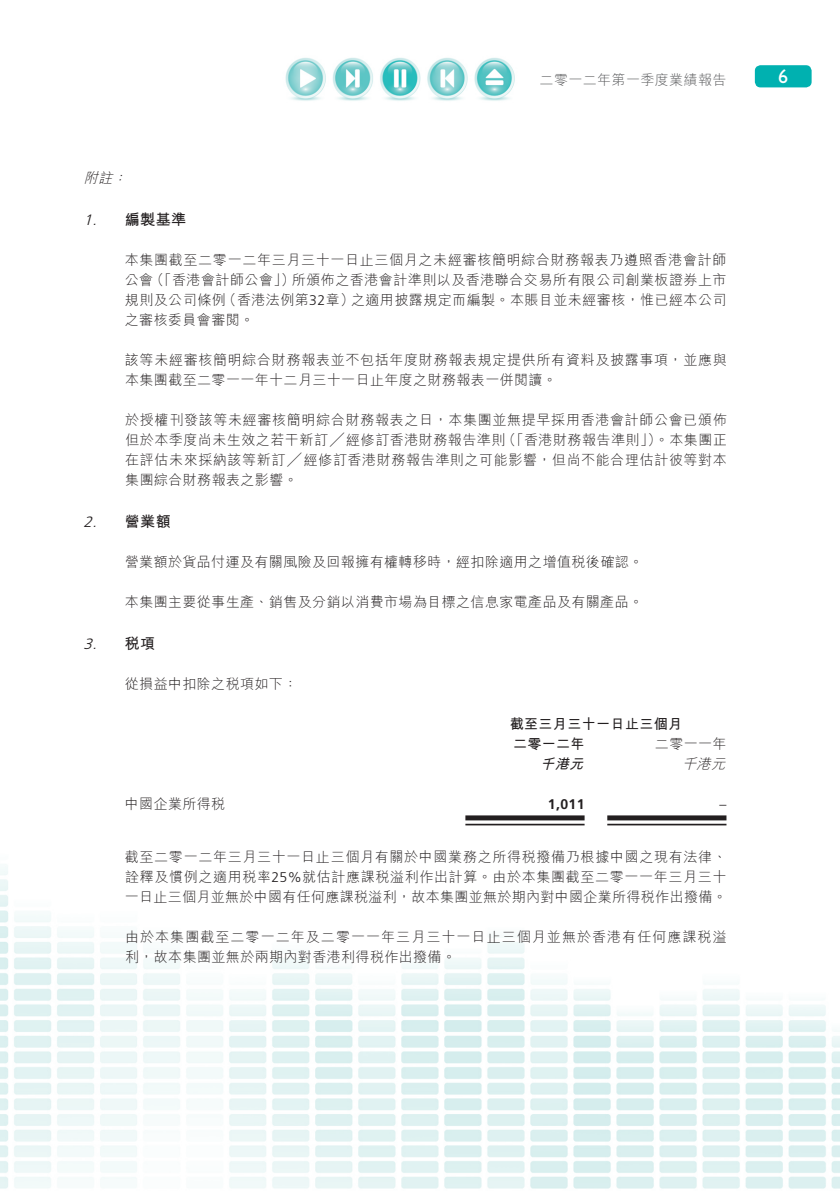
<style>
.page{position:relative;width:840px;height:1191px;background:#fff}
.page>*{position:absolute;margin:0;border:0;box-sizing:border-box;transform-origin:0 0}
.t1{font:20px "Gill Sans Std";color:#fff}
.t2{font:700 15px "M Hei HK";letter-spacing:.03em;color:#231f20}
.t3{font:italic 300 15px "Frutiger LT Std";color:#231f20}
.t4{font:300 14px/20px "M Hei HK";letter-spacing:.03em;color:#231f20;text-align:justify}
.t5{font:300 14px/20px "M Hei HK";letter-spacing:.05em;color:#231f20}
.t6{font:300 14px/20px "M Hei HK";letter-spacing:.075em;color:#231f20}
.t7{font:700 14px/20px "M Hei HK";letter-spacing:.03em;color:#231f20}
.t8{font:300 14px "M Hei HK";letter-spacing:.03em;color:#57585a}
.t9{font:italic 300 14px "M Hei HK";color:#231f20}
.t10{font:700 14px "Frutiger LT Std";color:#231f20}
.t11{font:italic 700 14px "M Hei HK";color:#231f20}
.t12{font:300 14px "Frutiger LT Std";color:#231f20}
.s1{font-family:"Frutiger LT Std";font-weight:300;font-style:italic}
.s2{font-family:"Frutiger LT Std"}
.s3{font-family:"M Hei HK";font-weight:700;font-style:normal}
</style>
<div class="page">
<img style="left:1px;top:866px;width:838px;height:323px">
<img style="left:285px;top:57px;width:230px;height:44px">
<div style="left:754px;top:65px;width:57px;height:22px;background:#00b1b0;border-radius:6px"></div>
<img style="left:0;top:848px;width:1px;height:343px">
<div style="left:465px;top:815px;width:119px;height:5px;background:#231f20"></div>
<hr style="left:465px;top:823px;width:119px;height:2px;background:#231f20">
<div style="left:607px;top:815px;width:119px;height:5px;background:#231f20"></div>
<hr style="left:607px;top:823px;width:119px;height:2px;background:#231f20">
<p class="t8" style="left:539px;top:70px;width:188px">二零一二年第一季度業績報告</p>
<h1 class="t1" style="left:777px;top:65px;width:11px">6</h1>
<p class="t9" style="left:84px;top:168px;width:49px">附註：</p>
<p class="t2" style="left:84px;top:208px;width:104px"><span class="s1">1.</span> 編製基準</p>
<p class="t4" style="left:125px;top:249px;width:603px">本集團截至二零一二年三月三十一日止三個月之未經審核簡明綜合財務報表乃遵照香港會計師公會（「香港會計師公會」）所頒佈之香港會計準則以及香港聯合交易所有限公司創業板證券上市規則及公司條例（香港法例第<span class="s2">32</span>章）之適用披露規定而編製。本賬目並未經審核，惟已經本公司之審核委員會審閱。</p>
<p class="t5" style="left:125px;top:349px;width:603px">該等未經審核簡明綜合財務報表並不包括年度財務報表規定提供所有資料及披露事項，並應與本集團截至二零一一年十二月三十一日止年度之財務報表一併閱讀。</p>
<p class="t4" style="left:125px;top:409px;width:603px">於授權刊發該等未經審核簡明綜合財務報表之日，本集團並無提早採用香港會計師公會已頒佈但於本季度尚未生效之若干新訂╱經修訂香港財務報告準則（「香港財務報告準則」）。本集團正在評估未來採納該等新訂╱經修訂香港財務報告準則之可能影響，但尚不能合理估計彼等對本集團綜合財務報表之影響。</p>
<p class="t2" style="left:84px;top:510px;width:89px"><span class="s1">2.</span> 營業額</p>
<p class="t4" style="left:125px;top:551px;width:519px">營業額於貨品付運及有關風險及回報擁有權轉移時，經扣除適用之增值稅後確認。</p>
<p class="t4" style="left:125px;top:591px;width:519px">本集團主要從事生產、銷售及分銷以消費市場為目標之信息家電產品及有關產品。</p>
<p class="t3" style="left:84px;top:635px;width:73px">3. <span class="s3">稅項</span></p>
<p class="t4" style="left:125px;top:673px;width:174px">從損益中扣除之稅項如下：</p>
<p class="t7" style="left:509px;top:712px;width:174px">截至三月三十一日止三個月二零一二年</p>
<p class="t4" style="left:654px;top:733px;width:73px">二零一一年</p>
<p class="t11" style="left:540px;top:753px;width:49px">千港元</p>
<p class="t9" style="left:681px;top:754px;width:49px">千港元</p>
<p class="t4" style="left:125px;top:793px;width:102px">中國企業所得稅</p>
<p class="t10" style="left:547px;top:795px;width:38px">1,011</p>
<p class="t12" style="left:719px;top:796px;width:8px">–</p>
<p class="t4" style="left:125px;top:846px;width:603px">截至二零一二年三月三十一日止三個月有關於中國業務之所得稅撥備乃根據中國之現有法律、詮釋及慣例之適用稅率<span class="s2">25%</span>就估計應課稅溢利作出計算。由於本集團截至二零一一年三月三十一日止三個月並無於中國有任何應課稅溢利，故本集團並無於期內對中國企業所得稅作出撥備。</p>
<p class="t6" style="left:125px;top:926px;width:602px">由於本集團截至二零一二年及二零一一年三月三十一日止三個月並無於香港有任何應課稅溢利，故本集團並無於兩期內對香港利得稅作出撥備。</p>
</div>
